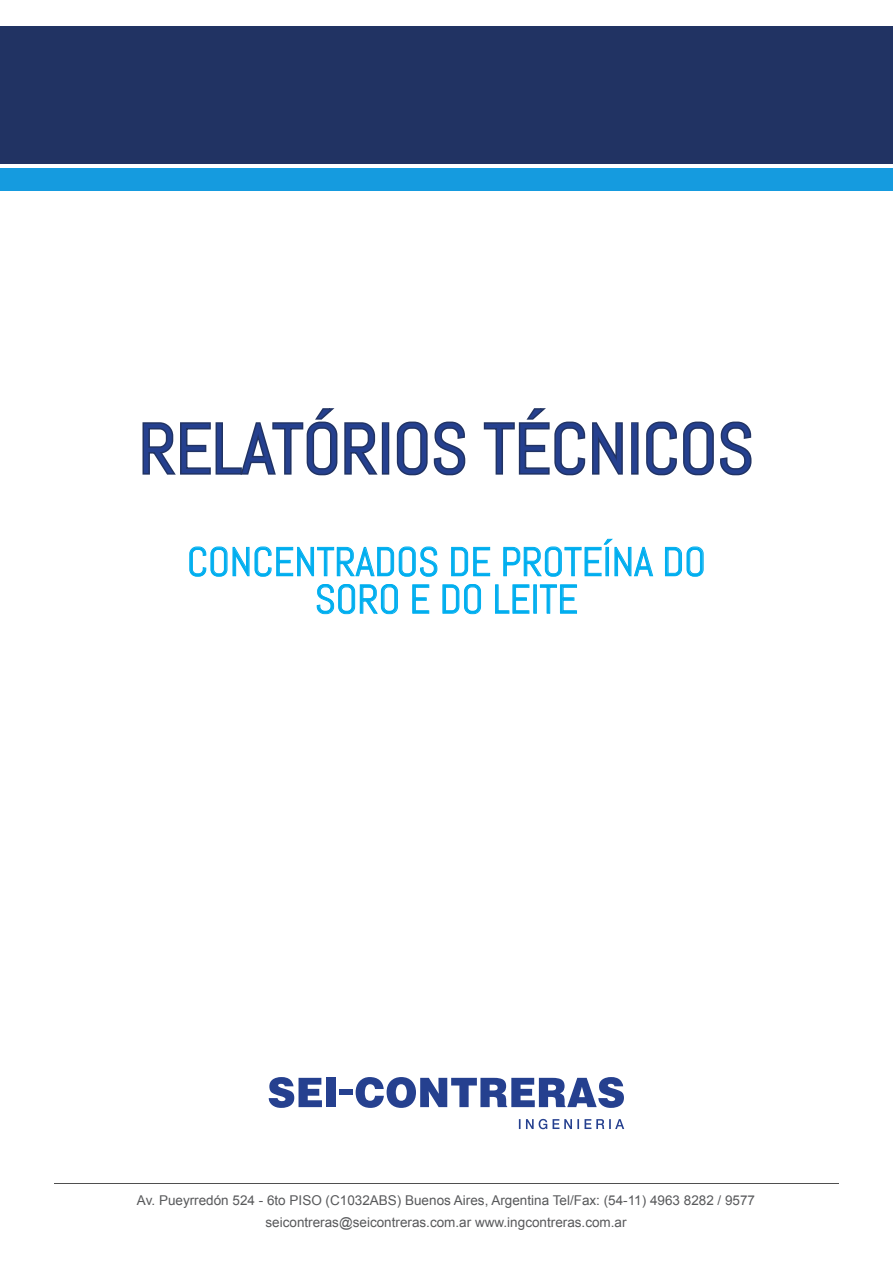
<style>
.page{position:relative;width:893px;height:1263px;background:#fff}
.page>*{position:absolute;margin:0;border:0;box-sizing:border-box;transform-origin:0 0}
.t1{font:70.5px "Abel";color:#25408f}
.t2{font:40.5px/37.5px "Abel";color:#00aeef}
.t3{font:13.5px/22.5px "Arial";color:#58595b;text-align:center}
</style>
<div class="page">
<div style="left:0;top:164px;width:893px;height:26px;background:#159bdf"></div>
<div style="left:0;top:24px;width:893px;height:140px;background:#213363"></div>
<svg style="left:356px;top:1077px;width:268px;height:31px"></svg>
<svg style="left:269px;top:1077px;width:53px;height:31px"></svg>
<div style="left:327px;top:1078px;width:9px;height:29px;background:#25408f"></div>
<div style="left:339px;top:1089px;width:14px;height:6px;background:#25408f"></div>
<svg style="left:519px;top:1119px;width:105px;height:10px"></svg>
<hr style="left:0;top:165px;width:893px;height:3px;background:#fff">
<svg style="left:142px;top:408px;width:236px;height:68px"></svg>
<div style="left:382px;top:422px;width:7px;height:53px;border:3px solid #213363"></div>
<svg style="left:396px;top:421px;width:70px;height:55px"></svg>
<svg style="left:483px;top:408px;width:140px;height:68px"></svg>
<div style="left:631px;top:422px;width:8px;height:53px;border:3px solid #213363"></div>
<svg style="left:646px;top:421px;width:106px;height:55px"></svg>
<svg style="left:189px;top:546px;width:249px;height:31px"></svg>
<svg style="left:451px;top:547px;width:39px;height:29px"></svg>
<svg style="left:503px;top:538px;width:151px;height:39px"></svg>
<svg style="left:665px;top:546px;width:39px;height:31px"></svg>
<svg style="left:316px;top:584px;width:82px;height:30px"></svg>
<svg style="left:412px;top:584px;width:18px;height:30px"></svg>
<svg style="left:442px;top:584px;width:39px;height:30px"></svg>
<svg style="left:495px;top:584px;width:35px;height:30px"></svg>
<div style="left:533px;top:584px;width:4px;height:30px;border:1px solid #00aeef"></div>
<svg style="left:540px;top:584px;width:37px;height:30px"></svg>
<hr style="left:0;top:22px;width:893px;height:3px;background:#fff">
<hr style="left:54px;top:1183px;width:785px;height:1px;background:#000">
<h1 class="t1" style="left:139px;top:404px;width:616px">RELATÓRIOS TÉCNICOS</h1>
<h2 class="t2" style="left:315px;top:543px;width:387px;text-indent:20px">RADOS DE PROTEÍNA DO<br>SOROE DOLEITE</h2>
<h2 class="t2" style="left:187px;top:543px;width:22px">CONCENT</h2>
<p class="t3" style="left:137px;top:1189px;width:620px">Av. Pueyrredón 524 - 6to PISO (C1032ABS) Buenos Aires, Argentina Tel/Fax: (54-11) 4963 8282 / 9577 seicontreras@seicontreras.com.ar www.ingcontreras.com.ar</p>
</div>
